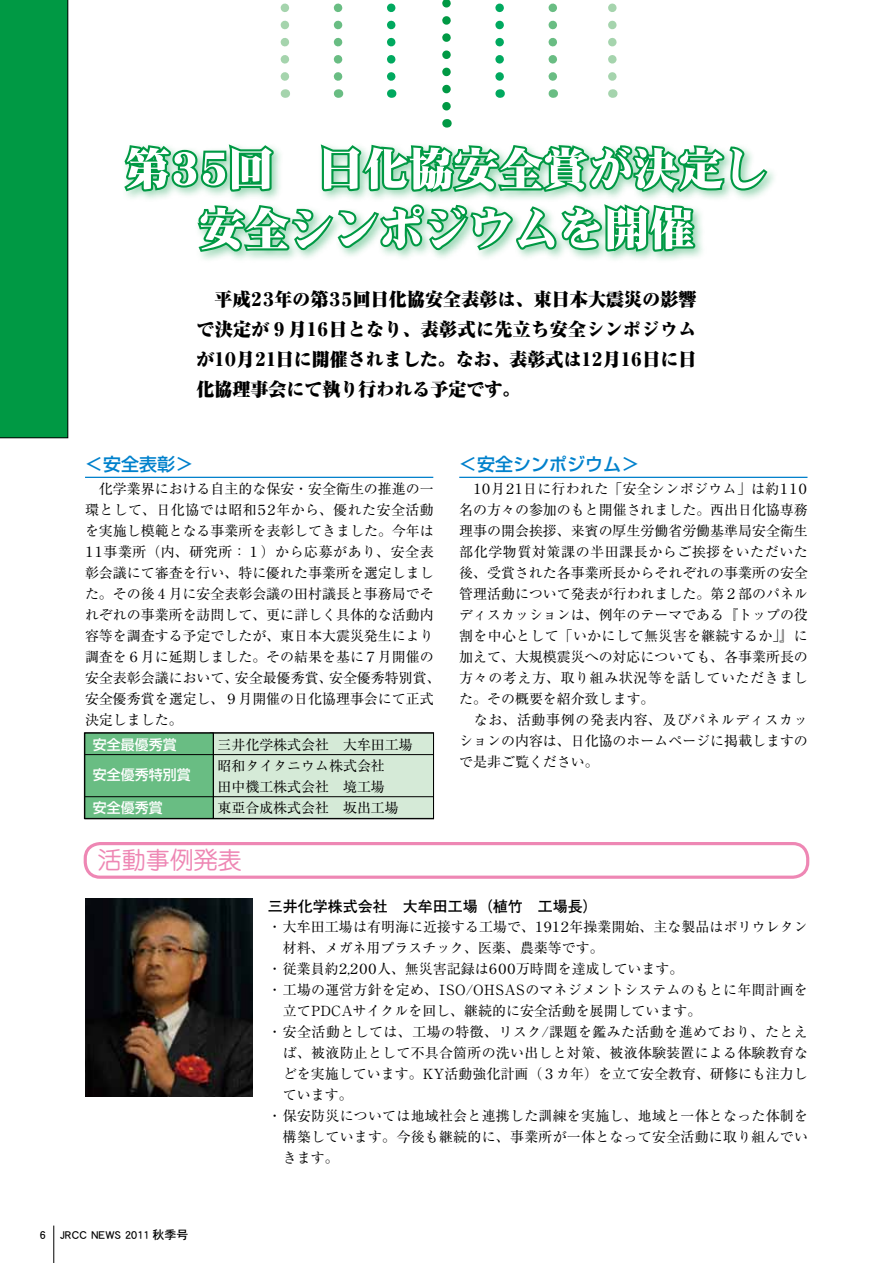
<style>
.page{position:relative;width:893px;height:1263px;background:#fff}
.page>*{position:absolute;margin:0;border:0;box-sizing:border-box;transform-origin:0 0}
.t1{font:24px "Jun 201 Pro";color:#ee87b4}
.t2{font:900 18px/30px "Ryumin Pro";color:#000;text-align:justify}
.t3{font:500 18px "Shin Go Pro";color:#0081cc}
.t4{font:700 15px "Futo Go B101 Pro";color:#000}
.t5{font:13.95px/21px "Ryumin Pro";color:#000}
.t6{font:13.95px "Ryumin Pro";letter-spacing:.02em;color:#000}
.t7{font:13.95px "Ryumin Pro";letter-spacing:.03em;color:#000}
.t8{font:500 13.95px "Shin Go Pro";color:#fff}
.t9{font:12px "DFHS Gothic Std W5";color:#000}
</style>
<div class="page">
<hr style="left:54px;top:1225px;width:1px;height:38px;background:#000">
<div style="left:210px;top:733px;width:223px;height:85px;background:#d5ead7"></div>
<div style="left:84px;top:733px;width:129px;height:85px;background:#69bd83"></div>
<div style="left:84px;top:733px;width:129px;height:86px;border:1px solid #000"></div>
<div style="left:85px;top:733px;width:349px;height:86px;border:1px solid #000"></div>
<hr style="left:85px;top:754px;width:348px;height:1px;background:#000">
<hr style="left:85px;top:796px;width:348px;height:1px;background:#000">
<hr style="left:213px;top:733px;width:1px;height:86px;background:#000">
<div style="left:121px;top:141px;width:658px;height:122px;background:#094;opacity:.4"></div>
<svg style="left:121px;top:6px;width:650px;height:190px"></svg>
<svg style="left:194px;top:202px;width:503px;height:53px"></svg>
<svg style="left:127px;top:147px;width:638px;height:43px"></svg>
<div style="left:84px;top:842px;width:725px;height:37px;border:3px solid #ee87b4;border-radius:15px"></div>
<img style="left:85px;top:899px;width:168px;height:197px">
<svg style="left:442px;top:0;width:9px;height:106px"></svg>
<svg style="left:387px;top:3px;width:8px;height:74px"></svg>
<svg style="left:334px;top:3px;width:8px;height:74px"></svg>
<svg style="left:281px;top:3px;width:8px;height:74px"></svg>
<svg style="left:495px;top:3px;width:9px;height:74px"></svg>
<svg style="left:549px;top:3px;width:8px;height:74px"></svg>
<svg style="left:608px;top:3px;width:9px;height:74px"></svg>
<hr style="left:85px;top:477px;width:348px;height:1px;background:#0081cc">
<hr style="left:459px;top:477px;width:348px;height:1px;background:#0081cc">
<div style="left:0;top:0;width:68px;height:438px;background:#094"></div>
<p class="t2" style="left:196px;top:283px;width:502px">　平成２３年の第３５回日化協安全表彰は、東日本大震災の影響で決定が９月１６日となり、表彰式に先立ち安全シンポジウムが１０月２１日に開催されました。なお、表彰式は１２月１６日に日化協理事会にて執り行われる予定です。</p>
<p class="t3" style="left:85px;top:449px;width:109px">＜安全表彰＞</p>
<p class="t5" style="left:82px;top:478px;width:360px">　化学業界における自主的な保安・安全衛生の推進の一環として、日化協では昭和５２年から、優れた安全活動を実施し模範となる事業所を表彰してきました。今年は<br>１１事業所（内、研究所：１）から応募があり、安全表彰会議にて審査を行い、特に優れた事業所を選定しました。その後 4 月に安全表彰会議の田村議長と事務局でそれぞれの事業所を訪問して、更に詳しく具体的な活動内容等を調査する予定でしたが、東日本大震災発生により調査を６月に延期しました。その結果を基に７月開催の安全表彰会議において、安全最優秀賞、安全優秀特別賞、安全優秀賞を選定し、９月開催の日化協理事会にて正式決定しました。</p>
<p class="t8" style="left:93px;top:733px;width:85px">安全最優秀賞</p>
<p class="t5" style="left:217px;top:733px;width:197px">三井化学株式会社　大牟田工場</p>
<p class="t8" style="left:93px;top:763px;width:99px">安全優秀特別賞</p>
<p class="t5" style="left:217px;top:754px;width:169px">昭和タイタニウム株式会社田中機工株式会社　境工場</p>
<p class="t8" style="left:93px;top:796px;width:71px">安全優秀賞</p>
<p class="t5" style="left:217px;top:796px;width:183px">東亞合成株式会社　坂出工場</p>
<h1 class="t1" style="left:98px;top:841px;width:146px">活動事例発表</h1>
<p class="t3" style="left:459px;top:449px;width:181px">＜安全シンポジウム＞</p>
<p class="t5" style="left:459px;top:478px;width:352px">　１０月２１日に行われた「安全シンポジウム」は約１１０名の方々の参加のもと開催されました。西出日化協専務理事の開会挨拶、来賓の厚生労働省労働基準局安全衛生部化学物質対策課の半田課長からご挨拶をいただいた後、受賞された各事業所長からそれぞれの事業所の安全管理活動について発表が行われました。第２部のパネルディスカッションは、例年のテーマである『トップの役割を中心として「いかにして無災害を継続するか」』に加えて、大規模震災への対応についても、各事業所長の方々の考え方、取り組み状況等を話していただきました。その概要を紹介致します。<br>　なお、活動事例の発表内容、及びパネルディスカッションの内容は、日化協のホームページに掲載しますので是非ご覧ください。</p>
<p class="t9" style="left:40px;top:1228px;width:150px">6 JRCC NEWS 2011 秋季号</p>
<p class="t4" style="left:268px;top:894px;width:331px">三井化学株式会社　大牟田工場（植竹　工場長）</p>
<p class="t5" style="left:268px;top:915px;width:541px">・大牟田工場は有明海に近接する工場で、１９１２年操業開始、主な製品はポリウレタン</p>
<p class="t5" style="left:283px;top:936px;width:322px">材料、メガネ用プラスチック、医薬、農薬等です。</p>
<p class="t5" style="left:268px;top:957px;width:417px">・従業員約２,２００人、無災害記録は６００万時間を達成しています。</p>
<p class="t5" style="left:268px;top:978px;width:541px">・工場の運営方針を定め、ＩＳＯ/ＯＨＳＡＳのマネジメントシステムのもとに年間計画を</p>
<p class="t5" style="left:283px;top:999px;width:420px">立てＰＤＣＡサイクルを回し、継続的に安全活動を展開しています。</p>
<p class="t7" style="left:268px;top:1021px;width:541px">・安全活動としては、工場の特徴、リスク/課題を鑑みた活動を進めており、たとえ</p>
<p class="t6" style="left:283px;top:1042px;width:527px">ば、被液防止として不具合箇所の洗い出しと対策、被液体験装置による体験教育な</p>
<p class="t5" style="left:283px;top:1062px;width:526px">どを実施しています。ＫＹ活動強化計画（３カ年）を立て安全教育、研修にも注力し</p>
<p class="t5" style="left:283px;top:1083px;width:71px">ています。</p>
<p class="t6" style="left:268px;top:1105px;width:542px">・保安防災については地域社会と連携した訓練を実施し、地域と一体となった体制を</p>
<p class="t6" style="left:283px;top:1126px;width:527px">構築しています。今後も継続的に、事業所が一体となって安全活動に取り組んでい</p>
<p class="t5" style="left:283px;top:1146px;width:57px">きます。</p>
</div>
